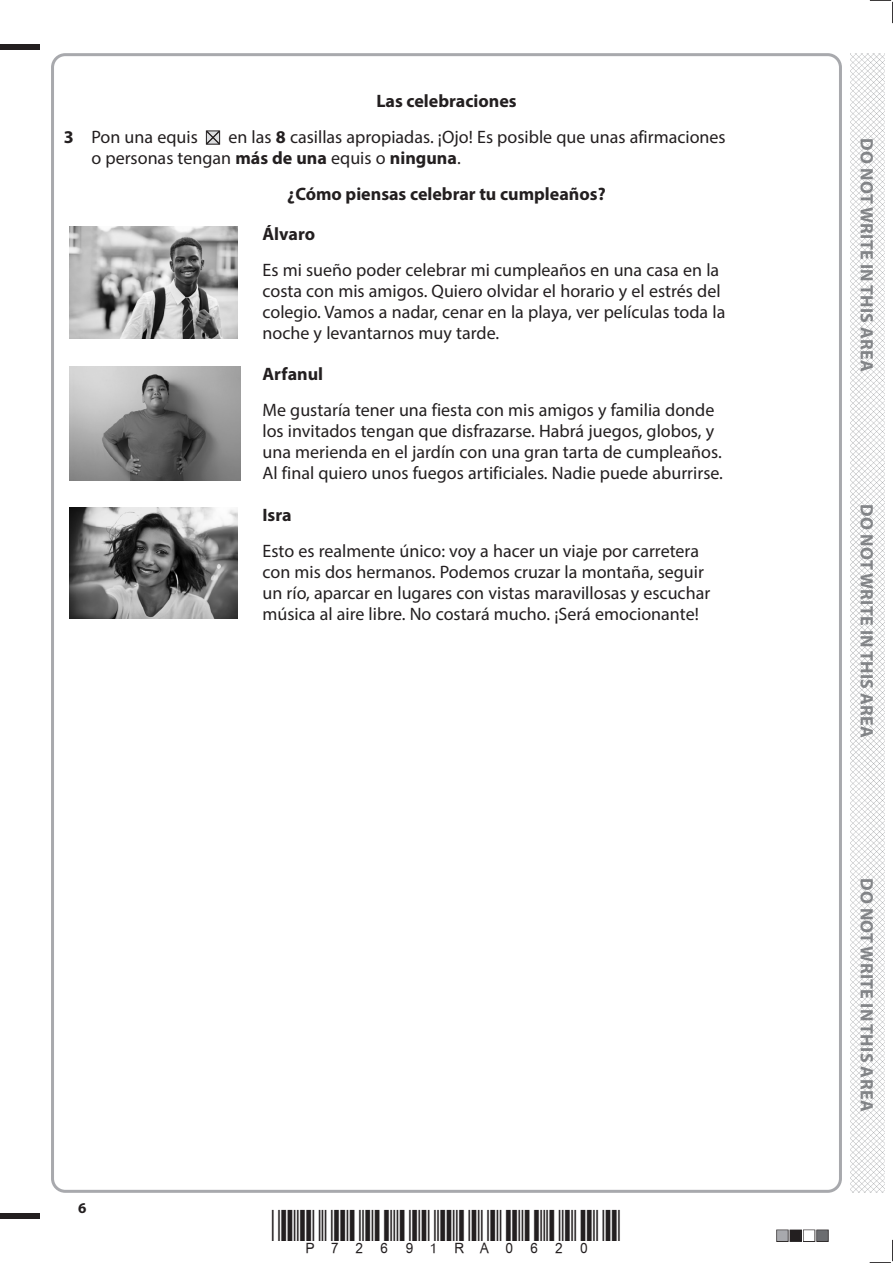
<style>
.page{position:relative;width:893px;height:1263px;background:#fff}
.page>*{position:absolute;margin:0;border:0;box-sizing:border-box;transform-origin:0 0}
.t1{font:18px/21px "Myriad Pro";color:#231f20}
.t2{font:700 18px "Myriad Pro";color:#231f20}
.t3{font:700 18px "Myriad Pro";letter-spacing:.02em;color:#808285}
.t4{font:700 15px "Myriad Pro";color:#231f20}
.s1{font-weight:700}
</style>
<div class="page">
<div style="left:0;top:44px;width:40px;height:5px;background:#231f20"></div>
<div style="left:0;top:1214px;width:40px;height:5px;background:#231f20"></div>
<svg style="left:870px;top:0;width:23px;height:23px"></svg>
<svg style="left:870px;top:1240px;width:23px;height:23px"></svg>
<img style="left:850px;top:53px;width:34px;height:1140px">
<svg style="left:205px;top:130px;width:16px;height:15px"></svg>
<img style="left:70px;top:227px;width:167px;height:111px">
<img style="left:70px;top:366px;width:171px;height:114px">
<img style="left:70px;top:507px;width:167px;height:112px">
<p class="t2" style="left:376px;top:89px;width:142px">Las celebraciones</p>
<p class="t1" style="left:91px;top:126px;width:636px;text-indent:137px">en las <span class="s1">8</span> casillas apropiadas. ¡Ojo! Es posible que unas afirmaciones o personas tengan <span class="s1">más de una</span> equis o <span class="s1">ninguna</span>.</p>
<p class="t2" style="left:287px;top:182px;width:320px">¿Cómo piensas celebrar tu cumpleaños?</p>
<p class="t2" style="left:262px;top:223px;width:54px">Álvaro</p>
<p class="t1" style="left:262px;top:260px;width:464px">Es mi sueño poder celebrar mi cumpleaños en una casa en la costa con mis amigos. Quiero olvidar el horario y el estrés del colegio. Vamos a nadar, cenar en la playa, ver películas toda la noche y levantarnos muy tarde.</p>
<p class="t2" style="left:262px;top:362px;width:62px">Arfanul</p>
<p class="t1" style="left:262px;top:399px;width:462px">Me gustaría tener una fiesta con mis amigos y familia donde los invitados tengan que disfrazarse. Habrá juegos, globos, y una merienda en el jardín con una gran tarta de cumpleaños.<br>Al final quiero unos fuegos artificiales. Nadie puede aburrirse.</p>
<p class="t2" style="left:262px;top:503px;width:31px">Isra</p>
<p class="t1" style="left:262px;top:540px;width:449px">Esto es realmente único: voy a hacer un viaje por carretera con mis dos hermanos. Podemos cruzar la montaña, seguir un río, aparcar en lugares con vistas maravillosas y escuchar música al aire libre. No costará mucho. ¡Será emocionante!</p>
<p class="t1" style="left:64px;top:126px;width:136px"><span class="s1">3</span> Pon una equis</p>
<p class="t4" style="left:78px;top:1198px;width:10px">6</p>
<p class="t3" style="left:878px;top:138px;width:235px;rotate:90deg">DO NOT WRITE IN THIS AREA</p>
<p class="t3" style="left:878px;top:504px;width:235px;rotate:90deg">DO NOT WRITE IN THIS AREA</p>
<p class="t3" style="left:878px;top:878px;width:235px;rotate:90deg">DO NOT WRITE IN THIS AREA</p>
</div>
